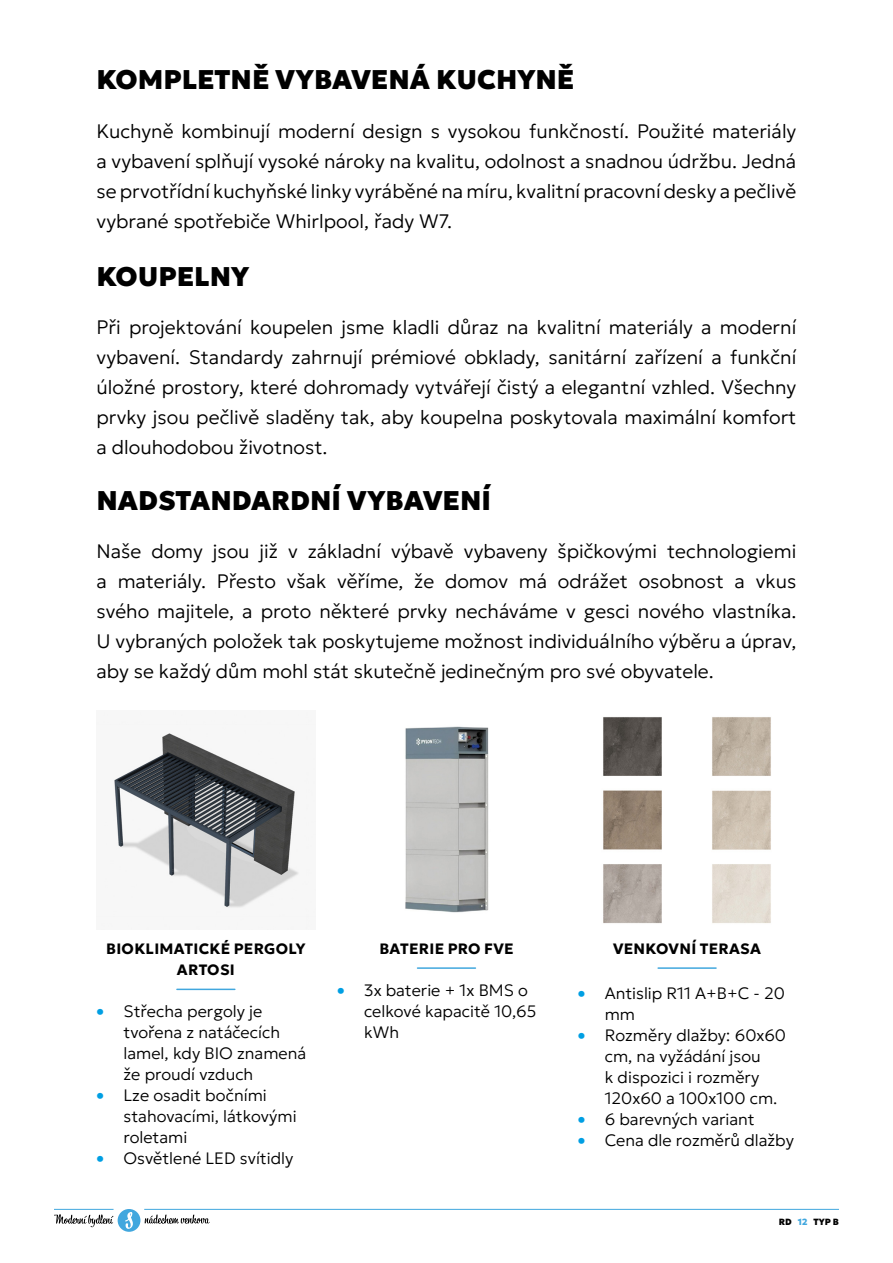
<style>
.page{position:relative;width:893px;height:1263px;background:#fff}
.page>*{position:absolute;margin:0;border:0;box-sizing:border-box;transform-origin:0 0}
.t1{font:900 27px "Geologica";color:#000}
.t2{font:200 19.5px/30px "Geologica";color:#000;text-align:justify}
.t3{font:200 16.5px/21px "Geologica";color:#000}
.t4{font:700 15px/21px "Geologica";letter-spacing:.02em;color:#000;text-align:center}
.t5{font:900 9px "Geologica";color:#000}
.s1{font-weight:700;font-size:15px;color:#009fe3}
.s2{color:#41a7de}
</style>
<div class="page">
<div style="left:118px;top:1209px;width:22px;height:23px;background:#41a7de;border-radius:50%"></div>
<svg style="left:54px;top:1214px;width:59px;height:13px"></svg>
<svg style="left:145px;top:1214px;width:65px;height:10px"></svg>
<svg style="left:125px;top:1212px;width:8px;height:17px"></svg>
<hr style="left:54px;top:1209px;width:60px;height:1px;background:#41a7de">
<hr style="left:144px;top:1209px;width:695px;height:1px;background:#41a7de">
<hr style="left:177px;top:988px;width:58px;height:2px;background:#41a7de">
<img style="left:114px;top:733px;width:185px;height:175px">
<hr style="left:417px;top:967px;width:58px;height:2px;background:#41a7de">
<img style="left:405px;top:726px;width:84px;height:187px">
<hr style="left:658px;top:967px;width:58px;height:2px;background:#41a7de">
<img style="left:603px;top:717px;width:168px;height:207px">
<h1 class="t1" style="left:97px;top:55px;width:479px">KOMPLETNĚ VYBAVENÁ KUCHYNĚ</h1>
<p class="t2" style="left:97px;top:114px;width:701px">Kuchyně kombinují moderní design s vysokou funkčností. Použité materiály a vybavení splňují vysoké nároky na kvalitu, odolnost a snadnou údržbu. Jedná se prvotřídní kuchyňské linky vyráběné na míru, kvalitní pracovní desky a pečlivě vybrané spotřebiče Whirlpool, řady W7.</p>
<h1 class="t1" style="left:97px;top:252px;width:154px">KOUPELNY</h1>
<p class="t2" style="left:97px;top:310px;width:701px">Při projektování koupelen jsme kladli důraz na kvalitní materiály a moderní vybavení. Standardy zahrnují prémiové obklady, sanitární zařízení a funkční úložné prostory, které dohromady vytvářejí čistý a elegantní vzhled. Všechny prvky jsou pečlivě sladěny tak, aby koupelna poskytovala maximální komfort a dlouhodobou životnost.</p>
<h1 class="t1" style="left:97px;top:476px;width:396px">NADSTANDARDNÍ VYBAVENÍ</h1>
<p class="t2" style="left:97px;top:534px;width:701px">Naše domy jsou již v základní výbavě vybaveny špičkovými technologiemi a materiály. Přesto však věříme, že domov má odrážet osobnost a vkus svého majitele, a proto některé prvky necháváme v gesci nového vlastníka.<br>U vybraných položek tak poskytujeme možnost individuálního výběru a úprav, aby se každý dům mohl stát skutečně jedinečným pro své obyvatele.</p>
<p class="t4" style="left:106px;top:937px;width:201px">BIOKLIMATICKÉ PERGOLY<br>ARTOSI</p>
<p class="t3" style="left:124px;top:999px;width:184px;text-indent:-27px"><span class="s1">•</span> Střecha pergoly je tvořena z natáčecích lamel, kdy BIO znamená že proudí vzduch</p>
<p class="t3" style="left:124px;top:1083px;width:175px;text-indent:-27px"><span class="s1">•</span> Lze osadit bočními stahovacími, látkovými roletami</p>
<p class="t3" style="left:97px;top:1146px;width:198px"><span class="s1">•</span> Osvětlené LED svítidly</p>
<p class="t4" style="left:379px;top:937px;width:136px">BATERIE PRO FVE</p>
<p class="t3" style="left:364px;top:978px;width:174px;text-indent:-27px"><span class="s1">•</span> 3x baterie + 1x BMS o celkové kapacitě 10,65 kWh</p>
<p class="t4" style="left:613px;top:937px;width:149px">VENKOVNÍ TERASA</p>
<p class="t3" style="left:605px;top:981px;width:182px;text-indent:-27px"><span class="s1">•</span> Antislip R11 A+B+C - 20 mm</p>
<p class="t3" style="left:605px;top:1023px;width:183px;text-indent:-27px"><span class="s1">•</span> Rozměry dlažby: 60x60 cm, na vyžádání jsou<br>k dispozici i rozměry<br>120x60 a 100x100 cm.</p>
<p class="t3" style="left:578px;top:1107px;width:179px"><span class="s1">•</span> 6 barevných variant</p>
<p class="t3" style="left:578px;top:1128px;width:218px"><span class="s1">•</span> Cena dle rozměrů dlažby</p>
<p class="t5" style="left:779px;top:1214px;width:62px">RD <span class="s2">12</span> TYP B</p>
</div>
